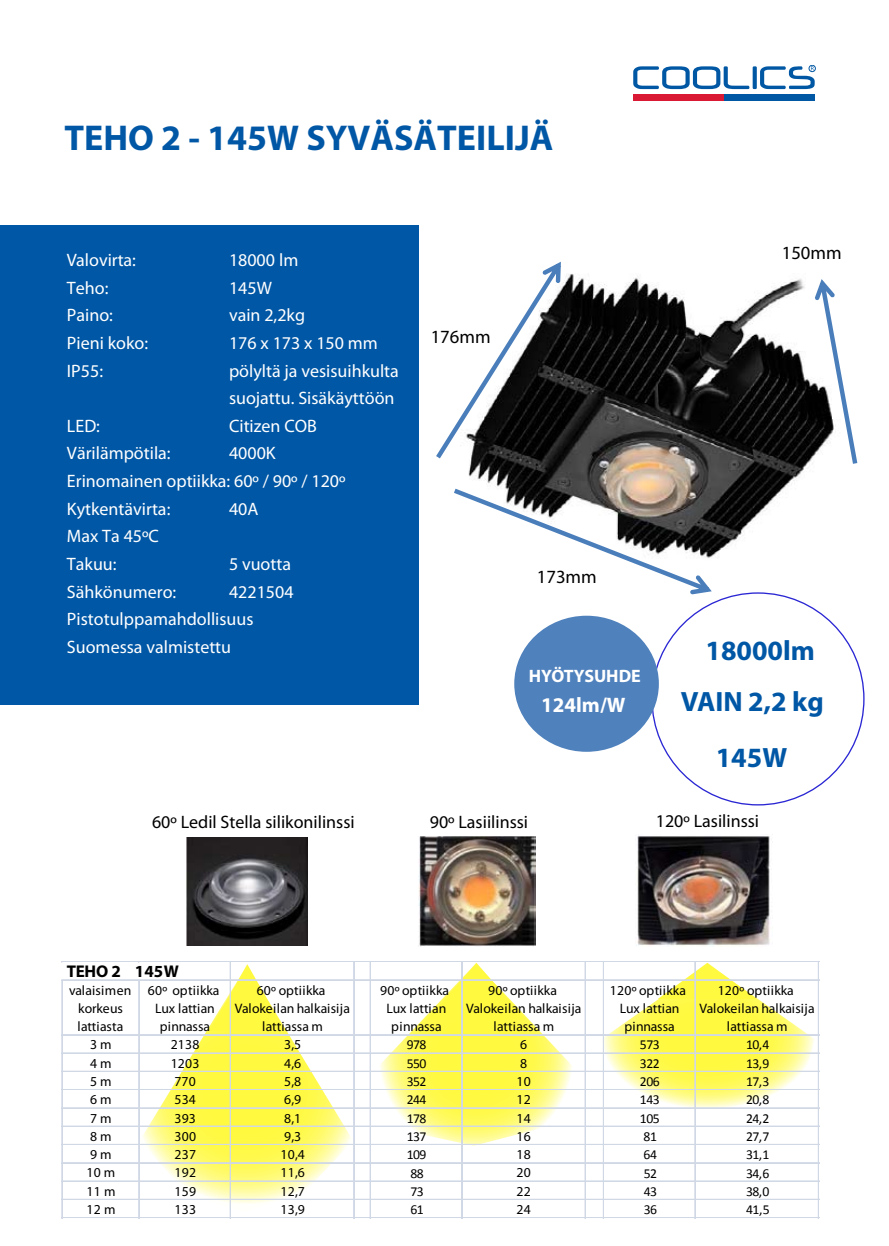
<style>
.page{position:relative;width:889px;height:1246px;background:#fff}
.page>*{position:absolute;margin:0;border:0;box-sizing:border-box;transform-origin:0 0}
.t1{font:700 36px "Myriad Pro";color:#0057a5}
.t2{font:700 28.05px/51.2px "Myriad Pro";color:#0057a5;text-align:center}
.t3{font:700 21px "Myriad Pro";color:#fff}
.t4{font:18.75px "Myriad Pro";color:#000}
.t5{font:18px/27.6px "Myriad Pro";color:#fff}
.t6{font:18px "Myriad Pro";color:#000}
.t7{font:700 18px "Myriad Pro";color:#fff}
.t8{font:700 16.95px "Myriad Pro";letter-spacing:.005em;color:#000}
.t9{font:13.65px/18.3px "Myriad Pro";letter-spacing:.02em;color:#000;text-align:center}
.t10{font:13.65px/18.3px "Myriad Pro";color:#000;text-align:center}
.t11{font:13.65px "Calibri";letter-spacing:-.04em;color:#000}
</style>
<div class="page">
<div style="left:0;top:226px;width:418px;height:479px;background:#0057a5"></div>
<img style="left:455px;top:261px;width:403px;height:296px">
<svg style="left:454px;top:489px;width:258px;height:105px"></svg>
<svg style="left:436px;top:262px;width:125px;height:196px"></svg>
<div style="left:832px;top:287px;width:57px;height:132px;background:#fff"></div>
<svg style="left:815px;top:279px;width:42px;height:185px"></svg>
<div style="left:514px;top:616px;width:145px;height:136px;background:#4f81bd;border-radius:50%"></div>
<svg style="left:633px;top:66px;width:182px;height:23px"></svg>
<div style="left:633px;top:94px;width:92px;height:7px;background:#da1a35"></div>
<div style="left:724px;top:94px;width:90px;height:7px;background:#0057a4"></div>
<div style="left:809px;top:65px;width:6px;height:7px;border:1px solid #0057a4;border-radius:50%"></div>
<img style="left:419px;top:837px;width:116px;height:110px">
<img style="left:636px;top:835px;width:134px;height:112px">
<img style="left:187px;top:837px;width:120px;height:109px">
<svg style="left:140px;top:1027px;width:213px;height:185px"></svg>
<svg style="left:209px;top:964px;width:76px;height:67px"></svg>
<svg style="left:369px;top:963px;width:213px;height:183px"></svg>
<svg style="left:601px;top:963px;width:214px;height:144px"></svg>
<hr style="left:62px;top:981px;width:1px;height:237px;background:#d0d7e5">
<hr style="left:138px;top:981px;width:1px;height:237px;background:#d0d7e5">
<hr style="left:139px;top:981px;width:1px;height:237px;background:#d0d7e5">
<hr style="left:230px;top:961px;width:1px;height:257px;background:#d0d7e5">
<hr style="left:353px;top:961px;width:1px;height:257px;background:#d0d7e5">
<hr style="left:354px;top:961px;width:1px;height:257px;background:#d0d7e5">
<hr style="left:370px;top:961px;width:1px;height:257px;background:#d0d7e5">
<hr style="left:461px;top:961px;width:1px;height:257px;background:#d0d7e5">
<hr style="left:585px;top:961px;width:1px;height:257px;background:#d0d7e5">
<hr style="left:603px;top:961px;width:1px;height:257px;background:#d0d7e5">
<hr style="left:694px;top:961px;width:1px;height:257px;background:#d0d7e5">
<hr style="left:695px;top:961px;width:1px;height:257px;background:#d0d7e5">
<hr style="left:818px;top:961px;width:1px;height:257px;background:#d0d7e5">
<hr style="left:62px;top:961px;width:757px;height:1px;background:#d0d7e5">
<hr style="left:62px;top:979px;width:757px;height:1px;background:#d0d7e5">
<hr style="left:62px;top:980px;width:757px;height:1px;background:#d0d7e5">
<hr style="left:62px;top:1034px;width:757px;height:1px;background:#d0d7e5">
<hr style="left:62px;top:1035px;width:757px;height:1px;background:#d0d7e5">
<hr style="left:62px;top:1053px;width:757px;height:1px;background:#d0d7e5">
<hr style="left:62px;top:1071px;width:757px;height:1px;background:#d0d7e5">
<hr style="left:62px;top:1089px;width:757px;height:1px;background:#d0d7e5">
<hr style="left:62px;top:1107px;width:757px;height:1px;background:#d0d7e5">
<hr style="left:62px;top:1108px;width:757px;height:1px;background:#d0d7e5">
<hr style="left:62px;top:1126px;width:757px;height:1px;background:#d0d7e5">
<hr style="left:62px;top:1144px;width:757px;height:1px;background:#d0d7e5">
<hr style="left:62px;top:1162px;width:757px;height:1px;background:#d0d7e5">
<hr style="left:62px;top:1163px;width:757px;height:1px;background:#d0d7e5">
<hr style="left:62px;top:1181px;width:757px;height:1px;background:#d0d7e5">
<hr style="left:62px;top:1199px;width:757px;height:1px;background:#d0d7e5">
<hr style="left:62px;top:1217px;width:757px;height:1px;background:#d0d7e5">
<h1 class="t1" style="left:65px;top:114px;width:490px">TEHO 2 - 145W SYVÄSÄTEILIJÄ</h1>
<p class="t5" style="left:67px;top:246px;width:71px">Valovirta:</p>
<p class="t5" style="left:229px;top:246px;width:71px">18000 lm</p>
<p class="t5" style="left:67px;top:274px;width:43px">Teho:</p>
<p class="t5" style="left:229px;top:274px;width:44px">145W</p>
<p class="t5" style="left:67px;top:301px;width:48px">Paino:</p>
<p class="t5" style="left:229px;top:301px;width:78px">vain 2,2kg</p>
<p class="t5" style="left:67px;top:329px;width:83px">Pieni koko:</p>
<p class="t5" style="left:229px;top:329px;width:150px">176 x 173 x 150 mm</p>
<p class="t5" style="left:67px;top:356px;width:38px">IP55:</p>
<p class="t5" style="left:229px;top:356px;width:171px">pölyltä ja vesisuihkulta suojattu. Sisäkäyttöön</p>
<p class="t5" style="left:67px;top:412px;width:35px">LED:</p>
<p class="t5" style="left:229px;top:412px;width:89px">Citizen COB</p>
<p class="t5" style="left:67px;top:439px;width:105px">Värilämpötila:</p>
<p class="t5" style="left:67px;top:439px;width:280px;text-indent:162px">4000K<br>Erinomainen optiikka: 60º / 90º / 120º<br>Kytkentävirta:</p>
<p class="t5" style="left:229px;top:495px;width:31px">40A</p>
<p class="t5" style="left:67px;top:522px;width:94px">Max Ta 45ºC<br>Takuu:</p>
<p class="t5" style="left:229px;top:550px;width:64px">5 vuotta</p>
<p class="t5" style="left:67px;top:578px;width:111px">Sähkönumero:</p>
<p class="t5" style="left:67px;top:578px;width:228px;text-indent:162px">4221504<br>Pistotulppamahdollisuus<br>Suomessa valmistettu</p>
<p class="t4" style="left:431px;top:325px;width:61px">176mm</p>
<p class="t4" style="left:537px;top:565px;width:61px">173mm</p>
<p class="t7" style="left:529px;top:664px;width:114px">HYÖTYSUHDE</p>
<p class="t3" style="left:541px;top:691px;width:86px">124lm/W</p>
<p class="t4" style="left:782px;top:241px;width:61px">150mm</p>
<h2 class="t2" style="left:681px;top:624px;width:145px">18000lm<br>VAIN 2,2 kg</h2>
<h2 class="t2" style="left:716px;top:731px;width:73px">145W</h2>
<p class="t6" style="left:152px;top:811px;width:204px">60º Ledil Stella silikonilinssi</p>
<p class="t6" style="left:430px;top:810px;width:100px">90º Lasiilinssi</p>
<p class="t6" style="left:656px;top:810px;width:105px">120º Lasilinssi</p>
<p class="t8" style="left:67px;top:960px;width:113px">TEHO 2 145W</p>
<p class="t10" style="left:69px;top:981px;width:64px">valaisimen korkeus lattiasta</p>
<p class="t10" style="left:148px;top:981px;width:73px">60º optiikka<br>Lux lattian pinnassa</p>
<p class="t9" style="left:235px;top:981px;width:117px">60º optiikka<br>Valokeilan halkaisija lattiassa m</p>
<p class="t10" style="left:380px;top:981px;width:70px">90º optiikka<br>Lux lattian pinnassa</p>
<p class="t9" style="left:466px;top:981px;width:117px">90º optiikka<br>Valokeilan halkaisija lattiassa m</p>
<p class="t10" style="left:610px;top:981px;width:78px">120º optiikka<br>Lux lattian pinnassa</p>
<p class="t9" style="left:699px;top:981px;width:117px">120º optiikka<br>Valokeilan halkaisija lattiassa m</p>
<p class="t9" style="left:90px;top:1036px;width:23px">3m</p>
<p class="t9" style="left:171px;top:1036px;width:30px">2138</p>
<p class="t9" style="left:284px;top:1036px;width:19px">3,5</p>
<p class="t11" style="left:407px;top:1036px;width:21px">978</p>
<p class="t9" style="left:520px;top:1036px;width:9px">6</p>
<p class="t11" style="left:640px;top:1036px;width:21px">573</p>
<p class="t11" style="left:746px;top:1036px;width:25px">10,4</p>
<p class="t9" style="left:90px;top:1054px;width:23px">4m</p>
<p class="t9" style="left:171px;top:1054px;width:30px">1203</p>
<p class="t9" style="left:284px;top:1054px;width:19px">4,6</p>
<p class="t11" style="left:407px;top:1055px;width:21px">550</p>
<p class="t9" style="left:520px;top:1054px;width:9px">8</p>
<p class="t11" style="left:640px;top:1055px;width:21px">322</p>
<p class="t11" style="left:746px;top:1055px;width:25px">13,9</p>
<p class="t9" style="left:90px;top:1072px;width:23px">5m</p>
<p class="t9" style="left:174px;top:1072px;width:23px">770</p>
<p class="t9" style="left:284px;top:1072px;width:19px">5,8</p>
<p class="t11" style="left:407px;top:1073px;width:21px">352</p>
<p class="t9" style="left:516px;top:1072px;width:16px">10</p>
<p class="t11" style="left:640px;top:1073px;width:21px">206</p>
<p class="t11" style="left:746px;top:1073px;width:25px">17,3</p>
<p class="t9" style="left:90px;top:1090px;width:23px">6m</p>
<p class="t9" style="left:174px;top:1090px;width:23px">534</p>
<p class="t9" style="left:284px;top:1090px;width:19px">6,9</p>
<p class="t11" style="left:407px;top:1091px;width:21px">244</p>
<p class="t9" style="left:516px;top:1090px;width:16px">12</p>
<p class="t11" style="left:640px;top:1091px;width:21px">143</p>
<p class="t11" style="left:746px;top:1091px;width:25px">20,8</p>
<p class="t9" style="left:90px;top:1109px;width:23px">7m</p>
<p class="t9" style="left:174px;top:1109px;width:23px">393</p>
<p class="t9" style="left:284px;top:1109px;width:19px">8,1</p>
<p class="t11" style="left:407px;top:1110px;width:21px">178</p>
<p class="t9" style="left:516px;top:1109px;width:16px">14</p>
<p class="t11" style="left:640px;top:1110px;width:21px">105</p>
<p class="t11" style="left:746px;top:1110px;width:25px">24,2</p>
<p class="t9" style="left:90px;top:1127px;width:23px">8m</p>
<p class="t9" style="left:174px;top:1127px;width:23px">300</p>
<p class="t9" style="left:284px;top:1127px;width:19px">9,3</p>
<p class="t11" style="left:407px;top:1128px;width:21px">137</p>
<p class="t9" style="left:516px;top:1127px;width:16px">16</p>
<p class="t11" style="left:644px;top:1128px;width:15px">81</p>
<p class="t11" style="left:746px;top:1128px;width:25px">27,7</p>
<p class="t9" style="left:90px;top:1145px;width:23px">9m</p>
<p class="t9" style="left:174px;top:1145px;width:23px">237</p>
<p class="t9" style="left:280px;top:1145px;width:26px">10,4</p>
<p class="t11" style="left:407px;top:1146px;width:21px">109</p>
<p class="t9" style="left:516px;top:1145px;width:16px">18</p>
<p class="t11" style="left:644px;top:1146px;width:15px">64</p>
<p class="t11" style="left:746px;top:1146px;width:25px">31,1</p>
<p class="t9" style="left:87px;top:1164px;width:30px">10m</p>
<p class="t9" style="left:174px;top:1164px;width:23px">192</p>
<p class="t9" style="left:280px;top:1164px;width:26px">11,6</p>
<p class="t11" style="left:410px;top:1164px;width:15px">88</p>
<p class="t9" style="left:516px;top:1164px;width:16px">20</p>
<p class="t11" style="left:644px;top:1164px;width:15px">52</p>
<p class="t11" style="left:746px;top:1164px;width:25px">34,6</p>
<p class="t9" style="left:87px;top:1182px;width:30px">11m</p>
<p class="t9" style="left:174px;top:1182px;width:23px">159</p>
<p class="t9" style="left:281px;top:1182px;width:26px">12,7</p>
<p class="t11" style="left:410px;top:1183px;width:15px">73</p>
<p class="t9" style="left:516px;top:1182px;width:16px">22</p>
<p class="t11" style="left:644px;top:1183px;width:15px">43</p>
<p class="t11" style="left:746px;top:1183px;width:25px">38,0</p>
<p class="t9" style="left:87px;top:1200px;width:30px">12m</p>
<p class="t9" style="left:174px;top:1200px;width:23px">133</p>
<p class="t9" style="left:281px;top:1200px;width:26px">13,9</p>
<p class="t11" style="left:410px;top:1201px;width:15px">61</p>
<p class="t9" style="left:517px;top:1200px;width:16px">24</p>
<p class="t11" style="left:644px;top:1201px;width:15px">36</p>
<p class="t11" style="left:746px;top:1201px;width:25px">41,5</p>
</div>
